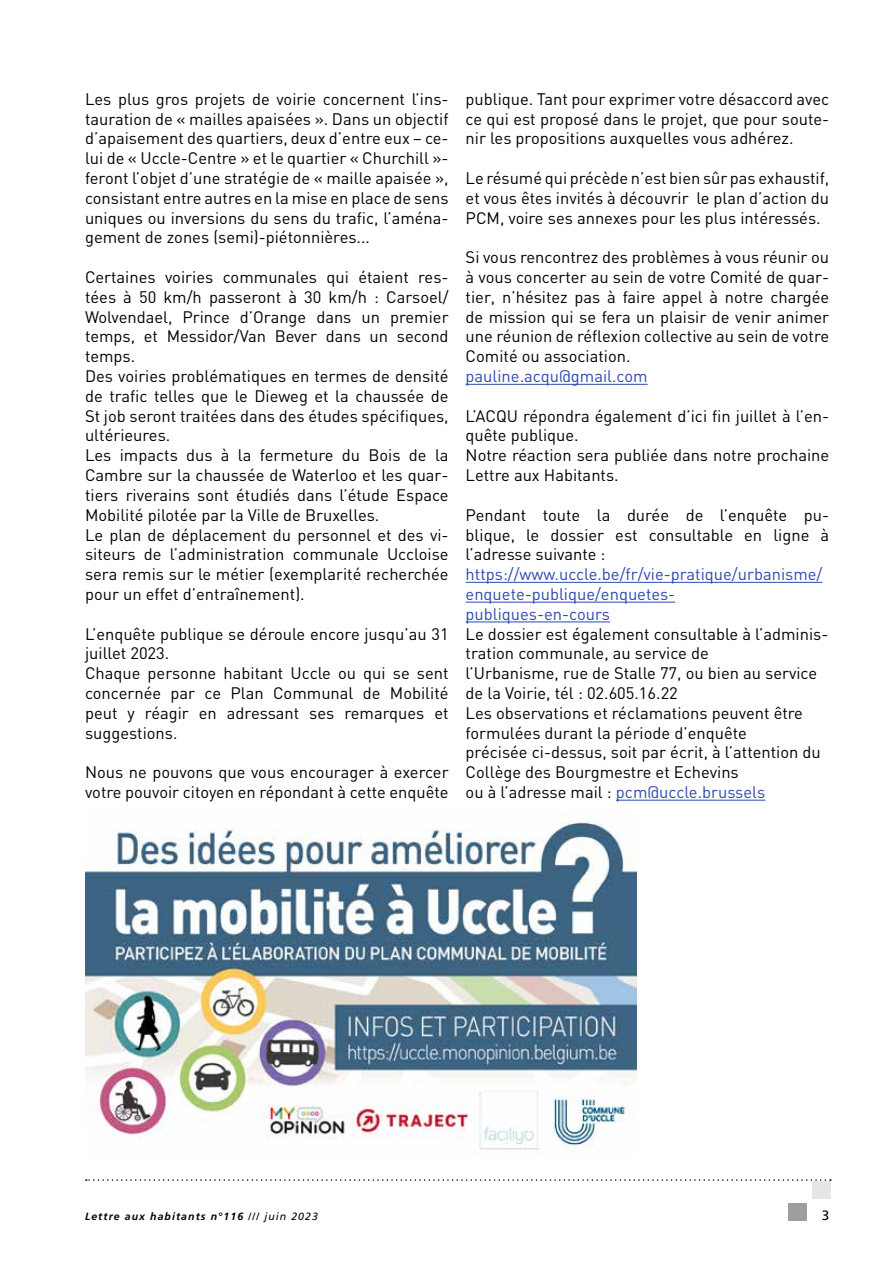
<style>
.page{position:relative;width:893px;height:1263px;background:#fff}
.page>*{position:absolute;margin:0;border:0;box-sizing:border-box;transform-origin:0 0}
.t1{font:16.5px/19.8px "DIN";color:#000;text-align:justify}
.t2{font:16.5px/19.8px "DIN";color:#2c49b1}
.t3{font:13.5px "Frutiger LT Std";color:#000}
.t4{font:italic 700 10.5px "Frutiger LT Std";letter-spacing:.105em;color:#000}
.s1{color:#2c49b1}
.s2{font-weight:400}
</style>
<div class="page">
<svg style="left:86px;top:1179px;width:745px;height:2px"></svg>
<div style="left:788px;top:1203px;width:19px;height:18px;background:#9f9e9d"></div>
<div style="left:812px;top:1181px;width:19px;height:18px;background:#e6e6e6"></div>
<hr style="left:466px;top:384px;width:182px;height:1px;background:#2c49b1">
<hr style="left:466px;top:582px;width:356px;height:1px;background:#2c49b1">
<hr style="left:466px;top:602px;width:209px;height:1px;background:#2c49b1">
<hr style="left:466px;top:621px;width:144px;height:1px;background:#2c49b1">
<hr style="left:616px;top:800px;width:149px;height:1px;background:#2c49b1">
<img style="left:85px;top:812px;width:552px;height:345px">
<p class="t1" style="left:85px;top:89px;width:365px">Les plus gros projets de voirie concernent l’ins&shy;tauration de « mailles apaisées ». Dans un objectif d’apaisement des quartiers, deux d’entre eux – ce&shy;lui de « Uccle-Centre » et le quartier « Churchill »- feront l’objet d’une stratégie de « maille apaisée », consistant entre autres en la mise en place de sens uniques ou inversions du sens du trafic, l’aména&shy;gement de zones (semi)-piétonnières...</p>
<p class="t1" style="left:85px;top:267px;width:365px;text-align:left">Certaines voiries communales qui étaient res&shy;tées à 50 km/h passeront à 30 km/h : Carsoel/ Wolvendael, Prince d’Orange dans un premier temps, et Messidor/Van Bever dans un second temps.<br>Des voiries problématiques en termes de densité de trafic telles que le Dieweg et la chaussée de St job seront traitées dans des études spécifiques, ultérieures.<br>Les impacts dus à la fermeture du Bois de la Cambre sur la chaussée de Waterloo et les quar&shy;tiers riverains sont étudiés dans l’étude Espace Mobilité pilotée par la Ville de Bruxelles.<br>Le plan de déplacement du personnel et des vi&shy;siteurs de l’administration communale Uccloise sera remis sur le métier (exemplarité recherchée pour un effet d’entraînement).</p>
<p class="t1" style="left:85px;top:624px;width:365px;text-align:left">L’enquête publique se déroule encore jusqu’au 31 juillet 2023.<br>Chaque personne habitant Uccle ou qui se sent concernée par ce Plan Communal de Mobilité peut y réagir en adressant ses remarques et suggestions.</p>
<p class="t1" style="left:85px;top:762px;width:365px">Nous ne pouvons que vous encourager à exercer votre pouvoir citoyen en répondant à cette enquête</p>
<p class="t1" style="left:466px;top:89px;width:365px">publique. Tant pour exprimer votre désaccord avec ce qui est proposé dans le projet, que pour soute&shy;nir les propositions auxquelles vous adhérez.</p>
<p class="t1" style="left:466px;top:168px;width:365px">Le résumé qui précède n’est bien sûr pas exhaustif, et vous êtes invités à découvrir le plan d’action du PCM, voire ses annexes pour les plus intéressés.</p>
<p class="t1" style="left:466px;top:248px;width:365px">Si vous rencontrez des problèmes à vous réunir ou à vous concerter au sein de votre Comité de quar&shy;tier, n’hésitez pas à faire appel à notre chargée de mission qui se fera un plaisir de venir animer une réunion de réflexion collective au sein de votre Comité ou association.</p>
<p class="t2" style="left:466px;top:366px;width:184px">pauline.acqu@gmail.com</p>
<p class="t1" style="left:466px;top:406px;width:365px;text-align:left">L’ACQU répondra également d’ici fin juillet à l’en&shy;quête publique.<br>Notre réaction sera publiée dans notre prochaine Lettre aux Habitants.</p>
<p class="t1" style="left:466px;top:505px;width:365px">Pendant toute la durée de l’enquête pu&shy;blique, le dossier est consultable en ligne à l’adresse suivante :</p>
<p class="t2" style="left:466px;top:564px;width:358px">https://www.uccle.be/fr/vie-pratique/urbanisme/ enquete-publique/enquetes&shy;publiques-en-cours</p>
<p class="t1" style="left:466px;top:624px;width:364px;text-align:left">Le dossier est également consultable à l’adminis&shy;tration communale, au service de<br>l’Urbanisme, rue de Stalle 77, ou bien au service de la Voirie, tél : 02.605.16.22<br>Les observations et réclamations peuvent être formulées durant la période d’enquête<br>précisée ci-dessus, soit par écrit, à l’attention du Collège des Bourgmestre et Echevins<br>ou à l’adresse mail : <span class="s1">pcm@uccle.brussels</span></p>
<p class="t4" style="left:85px;top:1210px;width:234px">Lettre aux habitants n°116 <span class="s2">/// juin 2023</span></p>
<p class="t3" style="left:822px;top:1207px;width:9px">3</p>
</div>
